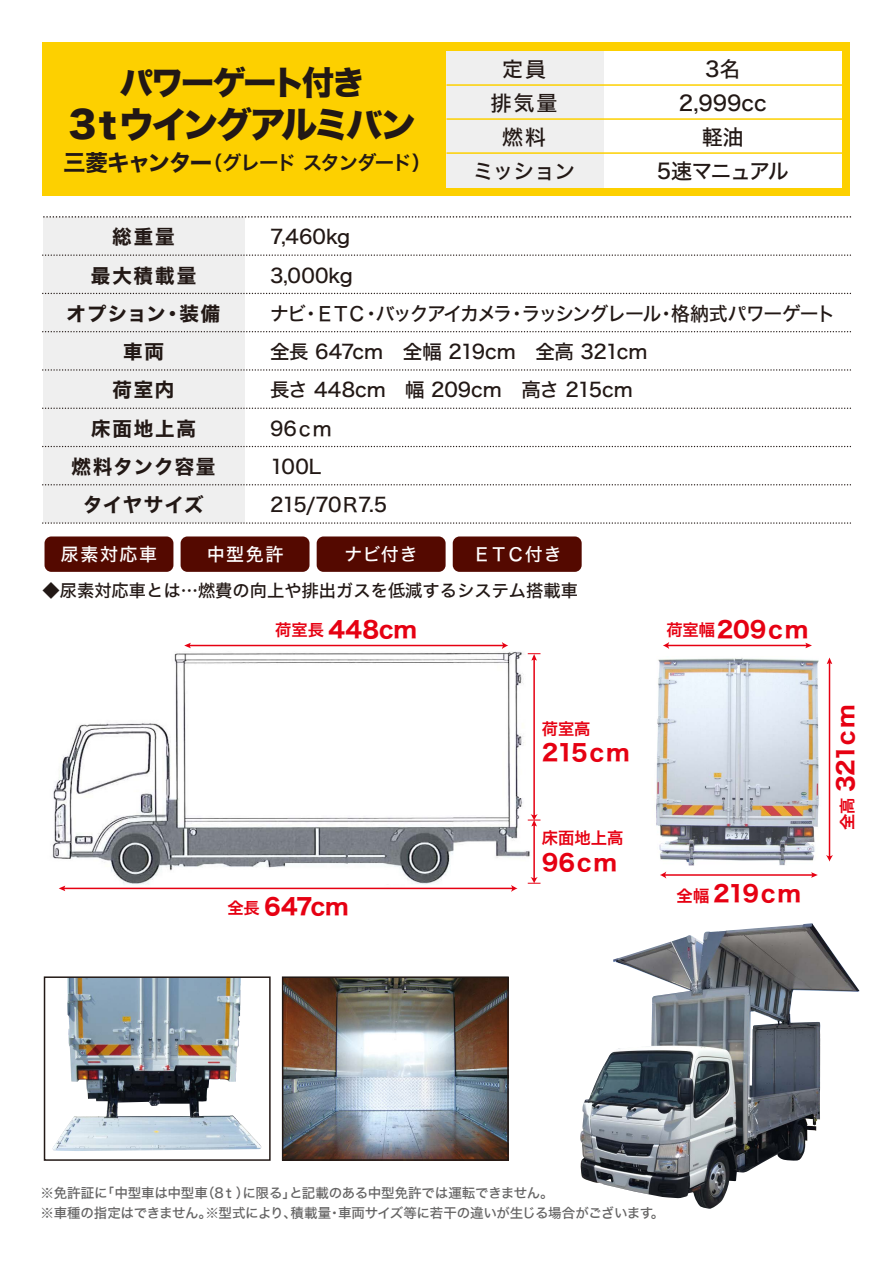
<style>
.page{position:relative;width:893px;height:1263px;background:#fff}
.page>*{position:absolute;margin:0;border:0;box-sizing:border-box;transform-origin:0 0}
.t1{font:36px "Hiragino Kaku W8 90 msp RKSJ H";letter-spacing:-.095em;color:#221815}
.t2{font:33px "Hiragino Kaku W8 90 msp RKSJ H";letter-spacing:-.08em;color:#221815}
.t3{font:22.5px "Hiragino Kaku W7 90 msp RKSJ H";letter-spacing:-.07em;color:#e60012}
.t4{font:21px/34px "Hiragino Kaku W5 90 msp RKSJ H";letter-spacing:-.01em;color:#221815;text-align:center}
.t5{font:21px "Hiragino Kaku W5 90 msp RKSJ H";letter-spacing:-.08em;color:#221815}
.t6{font:19.5px "Hiragino Kaku W5 90 msp RKSJ H";letter-spacing:-.09em;color:#221815}
.t7{font:19.5px "Hiragino Kaku W7 90 msp RKSJ H";letter-spacing:.09em;color:#221815}
.t8{font:19.5px "Hiragino Kaku W5 90 msp RKSJ H";letter-spacing:-.05em;color:#221815}
.t9{font:19.5px "Hiragino Kaku W5 90 msp RKSJ H";letter-spacing:-.025em;color:#221815}
.t10{font:19.5px "Hiragino Kaku W5 90 msp RKSJ H";letter-spacing:-.01em;color:#221815}
.t11{font:19.5px "Hiragino Kaku W6 90 msp RKSJ H";letter-spacing:-.08em;color:#221815}
.t12{font:19.5px "Hiragino Kaku W7 90 msp RKSJ H";letter-spacing:.055em;color:#221815}
.t13{font:18px "Hiragino Kaku W5 90 msp RKSJ H";letter-spacing:.06em;color:#fff}
.t14{font:17.25px "Hiragino Kaku W5 90 msp RKSJ H";color:#221815}
.t15{font:16.35px "Hiragino Kaku W6 90 msp RKSJ H";letter-spacing:-.005em;color:#e60012}
.t16{font:13.5px/19.5px "Hiragino Kaku W5 90 msp RKSJ H";letter-spacing:-.02em;color:#656464}
.s1{font-family:"Hiragino Kaku W7 90 msp RKSJ H";font-size:22.5px}
.s2{font-family:"Hiragino Kaku W6 90 msp RKSJ H";font-size:16.35px}
</style>
<div class="page">
<div style="left:43px;top:43px;width:807px;height:153px;background:#fdd000"></div>
<div style="left:446px;top:51px;width:396px;height:136px;background:#fff"></div>
<div style="left:446px;top:51px;width:158px;height:34px;background:#efefef"></div>
<div style="left:446px;top:85px;width:158px;height:34px;background:#efefef"></div>
<div style="left:446px;top:119px;width:158px;height:34px;background:#efefef"></div>
<div style="left:446px;top:153px;width:158px;height:34px;background:#efefef"></div>
<hr style="left:446px;top:84px;width:396px;height:2px;background:#fdd000">
<hr style="left:446px;top:118px;width:396px;height:2px;background:#fdd000">
<hr style="left:446px;top:152px;width:396px;height:2px;background:#fdd000">
<div style="left:43px;top:217px;width:201px;height:38px;background:#efefef"></div>
<div style="left:43px;top:255px;width:201px;height:38px;background:#efefef"></div>
<div style="left:43px;top:293px;width:201px;height:39px;background:#efefef"></div>
<div style="left:43px;top:332px;width:201px;height:38px;background:#efefef"></div>
<div style="left:43px;top:370px;width:201px;height:38px;background:#efefef"></div>
<div style="left:43px;top:408px;width:201px;height:38px;background:#efefef"></div>
<div style="left:43px;top:446px;width:201px;height:39px;background:#efefef"></div>
<div style="left:43px;top:485px;width:201px;height:38px;background:#efefef"></div>
<svg style="left:43px;top:254px;width:807px;height:2px"></svg>
<svg style="left:43px;top:293px;width:807px;height:1px"></svg>
<svg style="left:43px;top:331px;width:807px;height:1px"></svg>
<svg style="left:43px;top:369px;width:807px;height:2px"></svg>
<svg style="left:43px;top:408px;width:807px;height:1px"></svg>
<svg style="left:43px;top:446px;width:807px;height:1px"></svg>
<svg style="left:43px;top:484px;width:807px;height:1px"></svg>
<svg style="left:43px;top:522px;width:807px;height:2px"></svg>
<svg style="left:43px;top:216px;width:807px;height:2px"></svg>
<div style="left:45px;top:536px;width:128px;height:36px;background:#540900;border-radius:7px"></div>
<div style="left:181px;top:536px;width:129px;height:36px;background:#540900;border-radius:7px"></div>
<div style="left:317px;top:536px;width:129px;height:36px;background:#540900;border-radius:7px"></div>
<div style="left:453px;top:536px;width:129px;height:36px;background:#540900;border-radius:7px"></div>
<img style="left:52px;top:642px;width:481px;height:247px">
<hr style="left:533px;top:658px;width:2px;height:158px;background:#e60012">
<hr style="left:533px;top:824px;width:2px;height:55px;background:#e60012">
<svg style="left:528px;top:877px;width:12px;height:7px"></svg>
<svg style="left:528px;top:814px;width:12px;height:12px"></svg>
<svg style="left:528px;top:653px;width:12px;height:8px"></svg>
<hr style="left:189px;top:645px;width:315px;height:1px;background:#e60012">
<svg style="left:502px;top:642px;width:6px;height:7px"></svg>
<svg style="left:184px;top:643px;width:7px;height:5px"></svg>
<hr style="left:63px;top:888px;width:450px;height:1px;background:#e60012">
<svg style="left:511px;top:885px;width:6px;height:7px"></svg>
<svg style="left:59px;top:886px;width:6px;height:5px"></svg>
<hr style="left:667px;top:645px;width:140px;height:1px;background:#e60012">
<svg style="left:663px;top:642px;width:6px;height:7px"></svg>
<svg style="left:805px;top:643px;width:7px;height:5px"></svg>
<hr style="left:829px;top:662px;width:1px;height:195px;background:#e60012">
<svg style="left:826px;top:855px;width:7px;height:6px"></svg>
<svg style="left:827px;top:657px;width:5px;height:7px"></svg>
<img style="left:656px;top:658px;width:163px;height:207px">
<hr style="left:664px;top:874px;width:149px;height:2px;background:#e60012">
<svg style="left:660px;top:871px;width:6px;height:7px"></svg>
<svg style="left:811px;top:872px;width:7px;height:6px"></svg>
<img style="left:580px;top:923px;width:280px;height:286px">
<img style="left:285px;top:979px;width:221px;height:179px">
<img style="left:52px;top:979px;width:209px;height:172px">
<div style="left:44px;top:976px;width:227px;height:185px;border:2px solid #221815"></div>
<div style="left:282px;top:976px;width:227px;height:185px;border:2px solid #221815"></div>
<h2 class="t2" style="left:120px;top:65px;width:246px">パワーゲート付き</h2>
<h1 class="t1" style="left:68px;top:106px;width:350px">3ｔウイングアルミバン</h1>
<h3 class="t11" style="left:63px;top:153px;width:370px"><span class="s1">三菱キャンター</span>（グレード スタンダード）</h3>
<h3 class="t4" style="left:491px;top:53px;width:69px">定員排気量燃料</h3>
<h3 class="t4" style="left:679px;top:53px;width:89px">3名<br>2,999cc軽油</h3>
<h3 class="t4" style="left:473px;top:155px;width:104px">ミッション</h3>
<h3 class="t5" style="left:657px;top:160px;width:133px">5速マニュアル</h3>
<h3 class="t7" style="left:112px;top:227px;width:64px">総重量</h3>
<h3 class="t8" style="left:270px;top:227px;width:82px">7,460kg</h3>
<h3 class="t7" style="left:91px;top:265px;width:107px">最大積載量</h3>
<h3 class="t8" style="left:270px;top:265px;width:84px">3,000kg</h3>
<h3 class="t7" style="left:67px;top:304px;width:155px">オプション・装備</h3>
<h3 class="t6" style="left:270px;top:304px;width:567px">ナビ・ＥＴＣ・バックアイカメラ・ラッシングレール・格納式パワーゲート</h3>
<h3 class="t7" style="left:123px;top:342px;width:42px">車両</h3>
<h3 class="t9" style="left:270px;top:342px;width:379px">全長 647cm　全幅 219cm　全高 321cm</h3>
<h3 class="t7" style="left:113px;top:380px;width:63px">荷室内</h3>
<h3 class="t10" style="left:270px;top:380px;width:364px">長さ 448cm　幅 209cm　高さ 215cm</h3>
<h3 class="t7" style="left:91px;top:418px;width:106px">床面地上高</h3>
<h3 class="t8" style="left:270px;top:418px;width:63px">96ｃｍ</h3>
<h3 class="t12" style="left:72px;top:457px;width:145px">燃料タンク容量</h3>
<h3 class="t8" style="left:270px;top:457px;width:53px">100L</h3>
<h3 class="t7" style="left:83px;top:495px;width:122px">タイヤサイズ</h3>
<h3 class="t8" style="left:270px;top:495px;width:119px">215/70Ｒ7.5</h3>
<h3 class="t13" style="left:61px;top:545px;width:98px">尿素対応車</h3>
<h3 class="t13" style="left:207px;top:545px;width:78px">中型免許</h3>
<h3 class="t13" style="left:344px;top:545px;width:75px">ナビ付き</h3>
<h3 class="t13" style="left:473px;top:545px;width:90px">ＥＴＣ付き</h3>
<p class="t14" style="left:43px;top:581px;width:537px">◆尿素対応車とは…燃費の向上や排出ガスを低減するシステム搭載車</p>
<h3 class="t3" style="left:275px;top:618px;width:143px"><span class="s2">荷室長</span> 448cm</h3>
<h3 class="t3" style="left:227px;top:895px;width:123px"><span class="s2">全長</span> 647cm</h3>
<p class="t15" style="left:542px;top:720px;width:50px">荷室高</p>
<h3 class="t3" style="left:542px;top:741px;width:89px">215ｃm</h3>
<p class="t15" style="left:542px;top:830px;width:83px">床面地上高</p>
<h3 class="t3" style="left:542px;top:851px;width:77px">96ｃm</h3>
<h3 class="t3" style="left:666px;top:618px;width:144px"><span class="s2">荷室幅</span>209ｃm</h3>
<h3 class="t3" style="left:677px;top:882px;width:126px"><span class="s2">全幅</span> 219ｃm</h3>
<h3 class="t3" style="left:834px;top:830px;width:127px;rotate:-90deg"><span class="s2">全高</span> 321ｃm</h3>
<p class="t16" style="left:41px;top:1184px;width:625px">※免許証に「中型車は中型車（8ｔ）に限る」と記載のある中型免許では運転できません。<br>※車種の指定はできません。※型式により、積載量・車両サイズ等に若干の違いが生じる場合がございます。</p>
</div>
